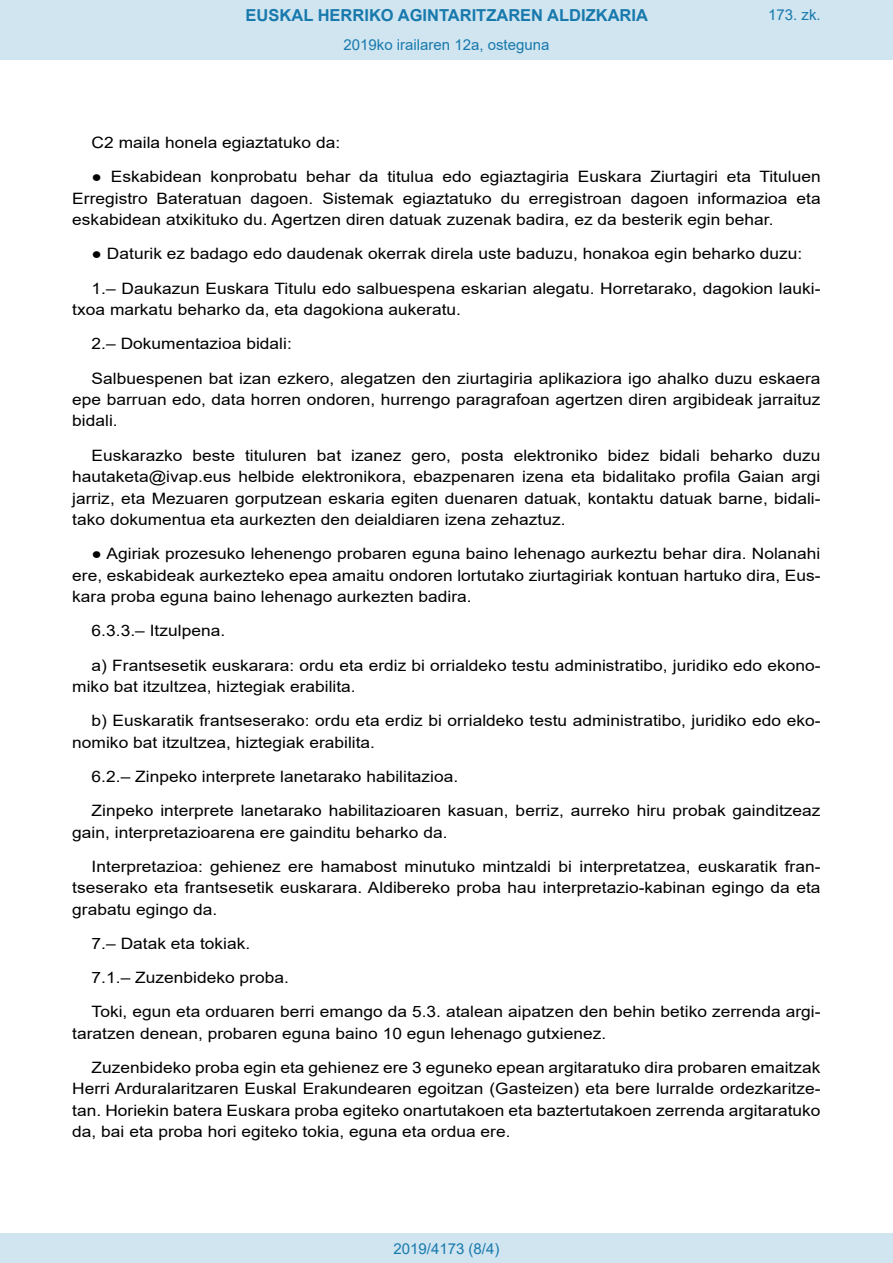
<style>
.page{position:relative;width:893px;height:1263px;background:#fff}
.page>*{position:absolute;margin:0;border:0;box-sizing:border-box;transform-origin:0 0}
.t1{font:700 16.5px "Arial";color:#1879ad}
.BOPVDetalle{font:15.6px/21.5px "Arial";color:#000;text-align:justify;scale:1.11 1}
.Paginacion_Centro{font:15px "Arial";color:#1879ad}
</style>
<div class="page">
<div style="left:0;top:0;width:893px;height:60px;background:#d0e5f0"></div>
<div style="left:0;top:1233px;width:893px;height:30px;background:#d0e5f0"></div>
<p class="t1" style="left:246px;top:3px;width:404px">EUSKAL HERRIKO AGINTARITZAREN ALDIZKARIA</p>
<p class="Paginacion_Centro" style="left:343px;top:35px;width:207px">2019ko irailaren 12a, osteguna</p>
<p class="Paginacion_Centro" style="left:768px;top:5px;width:54px">173. zk.</p>
<p class="BOPVDetalle" style="left:92px;top:132px;width:225px">C2 maila honela egiaztatuko da:</p>
<p class="BOPVDetalle" style="left:72px;top:166px;width:676px;text-indent:19px">● Eskabidean konprobatu behar da titulua edo egiaztagiria Euskara Ziurtagiri eta Tituluen Erregistro Bateratuan dagoen. Sistemak egiaztatuko du erregistroan dagoen informazioa eta eskabidean atxikituko du. Agertzen diren datuak zuzenak badira, ez da besterik egin behar.</p>
<p class="BOPVDetalle" style="left:92px;top:243px;width:642px">● Daturik ez badago edo daudenak okerrak direla uste baduzu, honakoa egin beharko duzu:</p>
<p class="BOPVDetalle" style="left:72px;top:277px;width:676px;text-indent:19px">1.– Daukazun Euskara Titulu edo salbuespena eskarian alegatu. Horretarako, dagokion lauki&shy;txoa markatu beharko da, eta dagokiona aukeratu.</p>
<p class="BOPVDetalle" style="left:92px;top:333px;width:182px">2.– Dokumentazioa bidali:</p>
<p class="BOPVDetalle" style="left:72px;top:367px;width:676px;text-indent:19px">Salbuespenen bat izan ezkero, alegatzen den ziurtagiria aplikaziora igo ahalko duzu eskaera epe barruan edo, data horren ondoren, hurrengo paragrafoan agertzen diren argibideak jarraituz bidali.</p>
<p class="BOPVDetalle" style="left:72px;top:444px;width:676px;text-indent:19px">Euskarazko beste tituluren bat izanez gero, posta elektroniko bidez bidali beharko duzu hautaketa@ivap.eus helbide elektronikora, ebazpenaren izena eta bidalitako profila Gaian argi jarriz, eta Mezuaren gorputzean eskaria egiten duenaren datuak, kontaktu datuak barne, bidali&shy;tako dokumentua eta aurkezten den deialdiaren izena zehaztuz.</p>
<p class="BOPVDetalle" style="left:72px;top:543px;width:676px;text-indent:19px">● Agiriak prozesuko lehenengo probaren eguna baino lehenago aurkeztu behar dira. Nolanahi ere, eskabideak aurkezteko epea amaitu ondoren lortutako ziurtagiriak kontuan hartuko dira, Eus&shy;kara proba eguna baino lehenago aurkezten badira.</p>
<p class="BOPVDetalle" style="left:92px;top:620px;width:122px">6.3.3.– Itzulpena.</p>
<p class="BOPVDetalle" style="left:72px;top:654px;width:676px;text-indent:19px">a) Frantsesetik euskarara: ordu eta erdiz bi orrialdeko testu administratibo, juridiko edo ekono&shy;miko bat itzultzea, hiztegiak erabilita.</p>
<p class="BOPVDetalle" style="left:72px;top:710px;width:676px;text-indent:19px">b) Euskaratik frantseserako: ordu eta erdiz bi orrialdeko testu administratibo, juridiko edo eko&shy;nomiko bat itzultzea, hiztegiak erabilita.</p>
<p class="BOPVDetalle" style="left:92px;top:765px;width:332px">6.2.– Zinpeko interprete lanetarako habilitazioa.</p>
<p class="BOPVDetalle" style="left:72px;top:800px;width:676px;text-indent:19px">Zinpeko interprete lanetarako habilitazioaren kasuan, berriz, aurreko hiru probak gainditzeaz gain, interpretazioarena ere gainditu beharko da.</p>
<p class="BOPVDetalle" style="left:72px;top:855px;width:676px;text-indent:19px">Interpretazioa: gehienez ere hamabost minutuko mintzaldi bi interpretatzea, euskaratik fran&shy;tseserako eta frantsesetik euskarara. Aldibereko proba hau interpretazio-kabinan egingo da eta grabatu egingo da.</p>
<p class="BOPVDetalle" style="left:92px;top:932px;width:144px">7.– Datak eta tokiak.</p>
<p class="BOPVDetalle" style="left:92px;top:967px;width:179px">7.1.– Zuzenbideko proba.</p>
<p class="BOPVDetalle" style="left:72px;top:1001px;width:676px;text-indent:19px">Toki, egun eta orduaren berri emango da 5.3. atalean aipatzen den behin betiko zerrenda argi&shy;taratzen denean, probaren eguna baino 10 egun lehenago gutxienez.</p>
<p class="BOPVDetalle" style="left:72px;top:1056px;width:676px;text-indent:19px">Zuzenbideko proba egin eta gehienez ere 3 eguneko epean argitaratuko dira probaren emaitzak Herri Arduralaritzaren Euskal Erakundearen egoitzan (Gasteizen) eta bere lurralde ordezkaritze&shy;tan. Horiekin batera Euskara proba egiteko onartutakoen eta baztertutakoen zerrenda argitaratuko da, bai eta proba hori egiteko tokia, eguna eta ordua ere.</p>
<p class="Paginacion_Centro" style="left:393px;top:1238px;width:107px">2019/4173 (8/4)</p>
</div>
